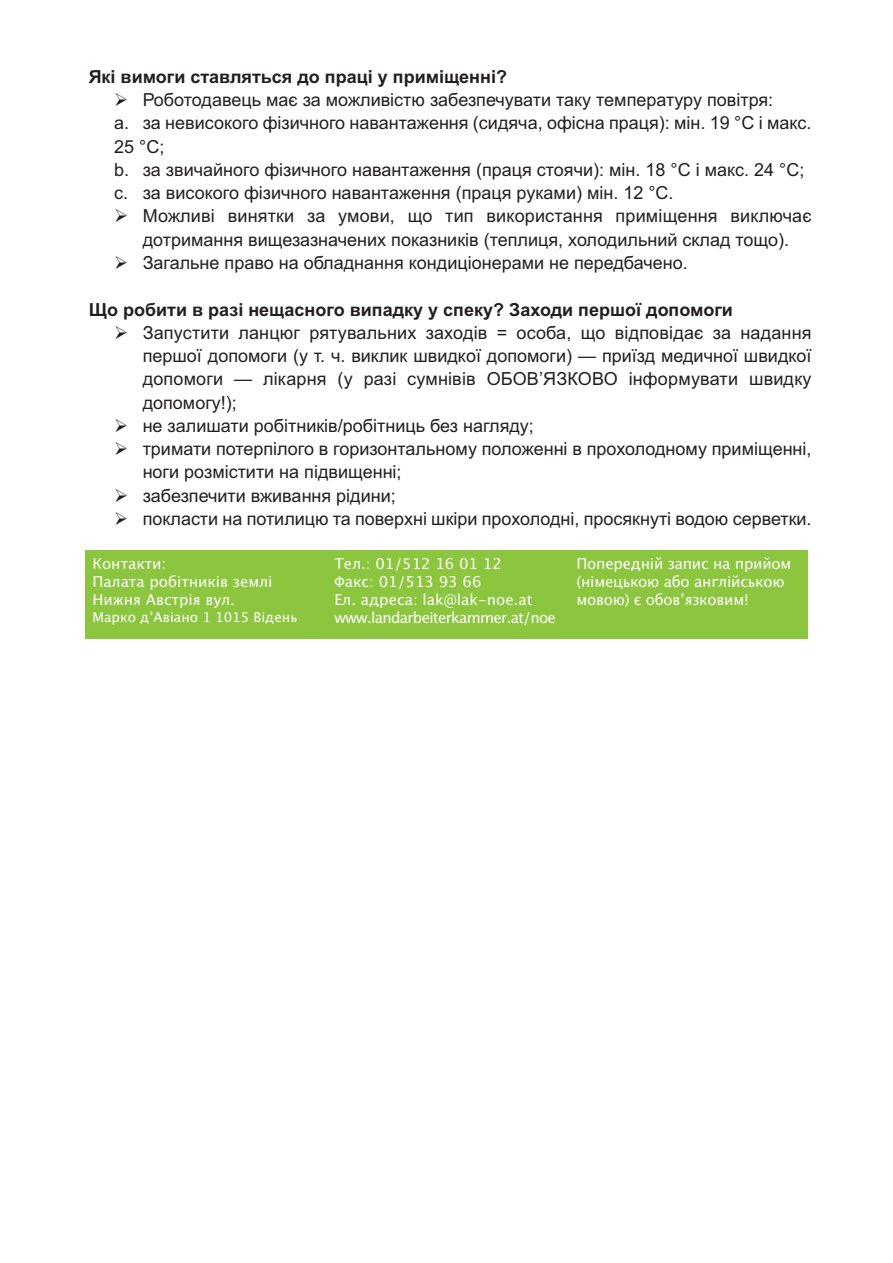
<style>
.page{position:relative;width:893px;height:1263px;background:#fff}
.page>*{position:absolute;margin:0;border:0;box-sizing:border-box;transform-origin:0 0}
.t1{font:18px/23.2px "Arial";color:#231f20}
.t2{font:700 18px "Arial";color:#231f20}
.t3{font:15px/18px "Lucida Grande";letter-spacing:-.015em;color:#fff}
.t4{font:13.5px "Lucida Grande";color:#fff}
</style>
<div class="page">
<div style="left:85px;top:550px;width:723px;height:88px;background:#8bc63e"></div>
<p class="t2" style="left:89px;top:66px;width:420px">Які вимоги ставляться до праці у приміщенні?</p>
<p class="t1" style="left:114px;top:88px;width:699px">➢ Роботодавець має за можливістю забезпечувати таку температуру повітря:<br>a. за невисокого фізичного навантаження (сидяча, офісна праця): мін. 19 °C і макс.<br>25 °C;<br>b. за звичайного фізичного навантаження (праця стоячи): мін. 18 °C і макс. 24 °C; c. за високого фізичного навантаження (праця руками) мін. 12 °C.</p>
<p class="t1" style="left:114px;top:205px;width:699px;text-align:center">➢ Можливі винятки за умови, що тип використання приміщення виключає дотримання вищезазначених показників (теплиця, холодильний склад тощо).</p>
<p class="t1" style="left:114px;top:251px;width:575px">➢ Загальне право на обладнання кондиціонерами не передбачено.</p>
<p class="t2" style="left:89px;top:299px;width:646px">Що робити в разі нещасного випадку у спеку? Заходи першої допомоги</p>
<p class="t1" style="left:143px;top:321px;width:670px;text-align:justify;text-indent:-28px">➢ Запустити ланцюг рятувальних заходів = особа, що відповідає за надання першої допомоги (у т. ч. виклик швидкої допомоги) — приїзд медичної швидкої допомоги — лікарня (у разі сумнівів ОБОВ’ЯЗКОВО інформувати швидку допомогу!);</p>
<p class="t1" style="left:114px;top:414px;width:421px">➢ не залишати робітників/робітниць без нагляду;</p>
<p class="t1" style="left:143px;top:437px;width:670px;text-indent:-28px">➢ тримати потерпілого в горизонтальному положенні в прохолодному приміщенні, ноги розмістити на підвищенні;</p>
<p class="t1" style="left:114px;top:484px;width:283px">➢ забезпечити вживання рідини;</p>
<p class="t1" style="left:114px;top:507px;width:699px">➢ покласти на потилицю та поверхні шкіри прохолодні, просякнуті водою серветки.</p>
<p class="t3" style="left:93px;top:555px;width:181px">Контакти:<br>Палата робітників землі<br>Нижня Австрія вул.</p>
<p class="t4" style="left:93px;top:609px;width:206px">Марко д’Авіано 1 1015 Відень</p>
<p class="t3" style="left:334px;top:555px;width:223px">Тел.: 01/512 16 01 12<br>Факс: 01/513 93 66<br>Ел. адреса: lak@lak-noe.at www.landarbeiterkammer.at/noe</p>
<p class="t3" style="left:576px;top:555px;width:217px">Попередній запис на прийом (німецькою або англійською мовою) є обов’язковим!</p>
</div>
